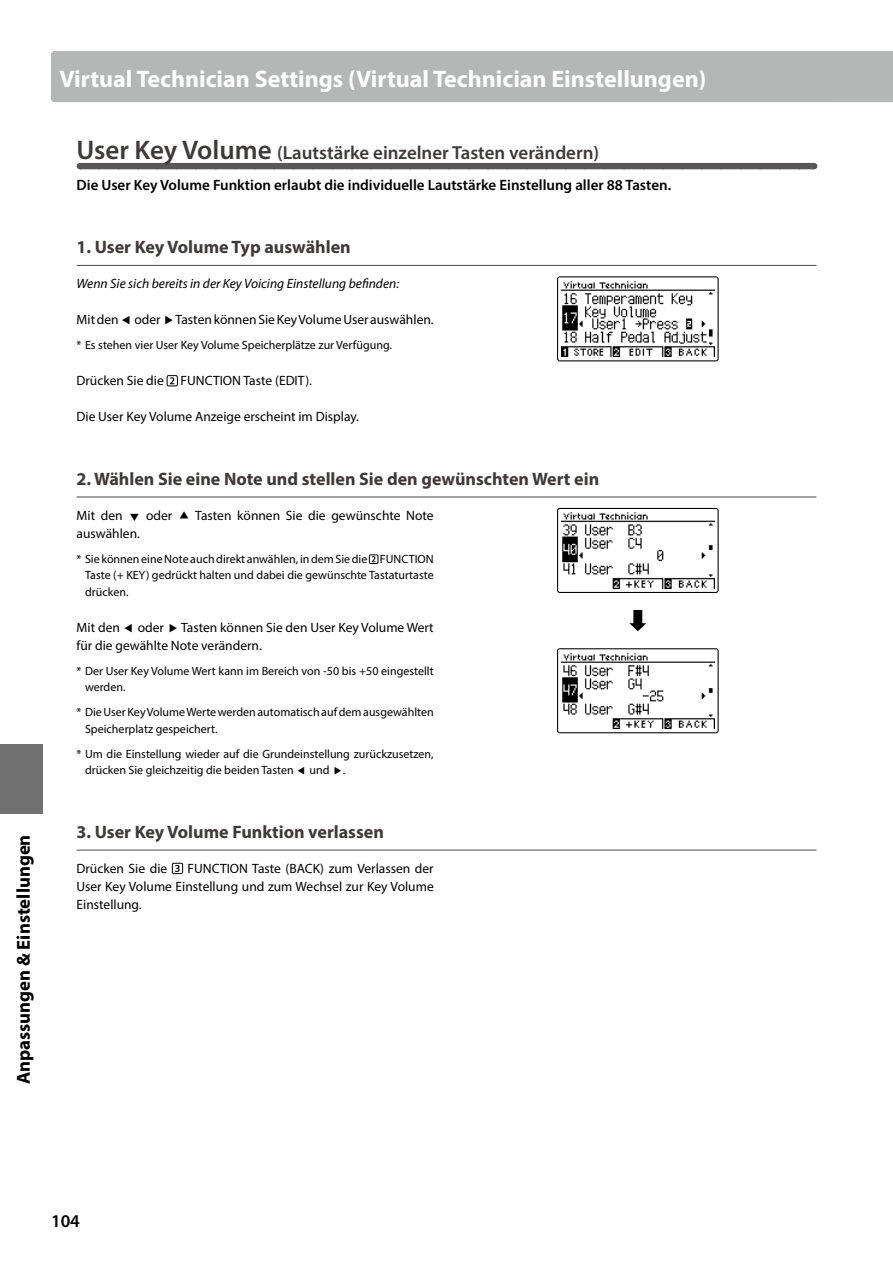
<style>
.page{position:relative;width:893px;height:1263px;background:#fff}
.page>*{position:absolute;margin:0;border:0;box-sizing:border-box;transform-origin:0 0}
.t1{font:700 24px "Myriad Pro";color:#fff}
.t2{font:600 18.9px "Myriad Pro";color:#3e3a39}
.t3{font:700 18.75px "Myriad Pro";color:#000}
.t4{font:700 18px "Myriad Pro";color:#3e3a39}
.t5{font:600 18px "Myriad Pro";color:#000}
.t6{font:600 15px "Myriad Pro";color:#000}
.t7{font:13.5px/18px "Myriad Pro";color:#000}
.t8{font:italic 13.5px "Myriad Pro";color:#000}
.t9{font:12px/16.5px "Myriad Pro";color:#000}
.s1{font-size:27px}
</style>
<div class="page">
<div style="left:0;top:744px;width:43px;height:69px;background:#727171"></div>
<div style="left:51px;top:51px;width:842px;height:51px;background:#b5b6b6"></div>
<div style="left:80px;top:163px;width:733px;height:6px;background:#595757"></div>
<hr style="left:77px;top:265px;width:739px;height:1px;background:#595757">
<hr style="left:77px;top:496px;width:739px;height:1px;background:#595757">
<hr style="left:77px;top:849px;width:739px;height:2px;background:#595757">
<div style="left:167px;top:375px;width:11px;height:11px;border:1px solid #000"></div>
<svg style="left:170px;top:377px;width:4px;height:7px"></svg>
<div style="left:369px;top:554px;width:9px;height:10px;border:1px solid #000"></div>
<svg style="left:372px;top:556px;width:3px;height:6px"></svg>
<div style="left:172px;top:863px;width:11px;height:11px;border:1px solid #000"></div>
<svg style="left:175px;top:865px;width:5px;height:7px"></svg>
<img style="left:561px;top:281px;width:153px;height:76px">
<div style="left:557px;top:276px;width:162px;height:85px;border:1px solid #000;border-radius:2px"></div>
<img style="left:561px;top:512px;width:153px;height:76px">
<div style="left:557px;top:508px;width:162px;height:85px;border:1px solid #000;border-radius:2px"></div>
<svg style="left:629px;top:610px;width:17px;height:21px"></svg>
<img style="left:561px;top:653px;width:153px;height:76px">
<div style="left:557px;top:648px;width:162px;height:85px;border:1px solid #000;border-radius:2px"></div>
<h3 class="t3" style="left:11px;top:1084px;width:251px;rotate:-90deg">Anpassungen &amp; Einstellungen</h3>
<h1 class="t1" style="left:60px;top:63px;width:648px">Virtual Technician Settings (Virtual Technician Einstellungen)</h1>
<h2 class="t2" style="left:77px;top:140px;width:524px"><span class="s1">User Key Volume</span> (Lautstärke einzelner Tasten verändern)</h2>
<p class="t6" style="left:77px;top:175px;width:596px">Die User Key Volume Funktion erlaubt die individuelle Lautstärke Einstellung aller 88 Tasten.</p>
<h3 class="t4" style="left:77px;top:235px;width:276px">1. User Key Volume Typ auswählen</h3>
<p class="t8" style="left:77px;top:275px;width:324px">Wenn Sie sich bereits in der Key Voicing Einstellung befinden:</p>
<p class="t7" style="left:77px;top:310px;width:359px">Mit den oder Tasten können Sie Key Volume User auswählen.</p>
<p class="t9" style="left:77px;top:337px;width:317px">* Es stehen vier User Key Volume Speicherplätze zur Verfügung.</p>
<p class="t7" style="left:77px;top:371px;width:237px">Drücken Sie die FUNCTION Taste (EDIT).</p>
<p class="t7" style="left:77px;top:407px;width:284px">Die User Key Volume Anzeige erscheint im Display.</p>
<h3 class="t4" style="left:77px;top:467px;width:524px">2. Wählen Sie eine Note und stellen Sie den gewünschten Wert ein</h3>
<p class="t7" style="left:77px;top:506px;width:48px">Mit den</p>
<p class="t7" style="left:146px;top:506px;width:28px">oder</p>
<p class="t7" style="left:195px;top:506px;width:240px">Tasten können Sie die gewünschte Note</p>
<p class="t7" style="left:77px;top:524px;width:65px">auswählen.</p>
<p class="t9" style="left:85px;top:550px;width:350px;text-align:justify;text-indent:-9px">* Sie können eine Note auch direkt anwählen, in dem Sie die FUNCTION Taste (+ KEY) gedrückt halten und dabei die gewünschte Tastaturtaste drücken.</p>
<p class="t7" style="left:77px;top:618px;width:45px">Mit den</p>
<p class="t7" style="left:138px;top:618px;width:28px">oder</p>
<p class="t7" style="left:77px;top:618px;width:359px;text-indent:105px">Tasten können Sie den User Key Volume Wert für die gewählte Note verändern.</p>
<p class="t9" style="left:85px;top:662px;width:350px;text-indent:-9px">* Der User Key Volume Wert kann im Bereich von -50 bis +50 eingestellt werden.</p>
<p class="t9" style="left:85px;top:704px;width:350px;text-indent:-9px">* Die User Key Volume Werte werden automatisch auf dem ausgewählten<br>Speicherplatz gespeichert.</p>
<p class="t9" style="left:85px;top:745px;width:350px;text-indent:-9px">* Um die Einstellung wieder auf die Grundeinstellung zurückzusetzen, drücken Sie gleichzeitig die beiden Tasten</p>
<p class="t9" style="left:310px;top:762px;width:37px">und .</p>
<h3 class="t4" style="left:77px;top:820px;width:309px">3. User Key Volume Funktion verlassen</h3>
<p class="t7" style="left:77px;top:859px;width:92px">Drücken Sie die</p>
<p class="t7" style="left:77px;top:859px;width:359px;text-align:justify;text-indent:111px">FUNCTION Taste (BACK) zum Verlassen der User Key Volume Einstellung und zum Wechsel zur Key Volume Einstellung.</p>
<h3 class="t5" style="left:51px;top:1209px;width:30px">104</h3>
</div>
